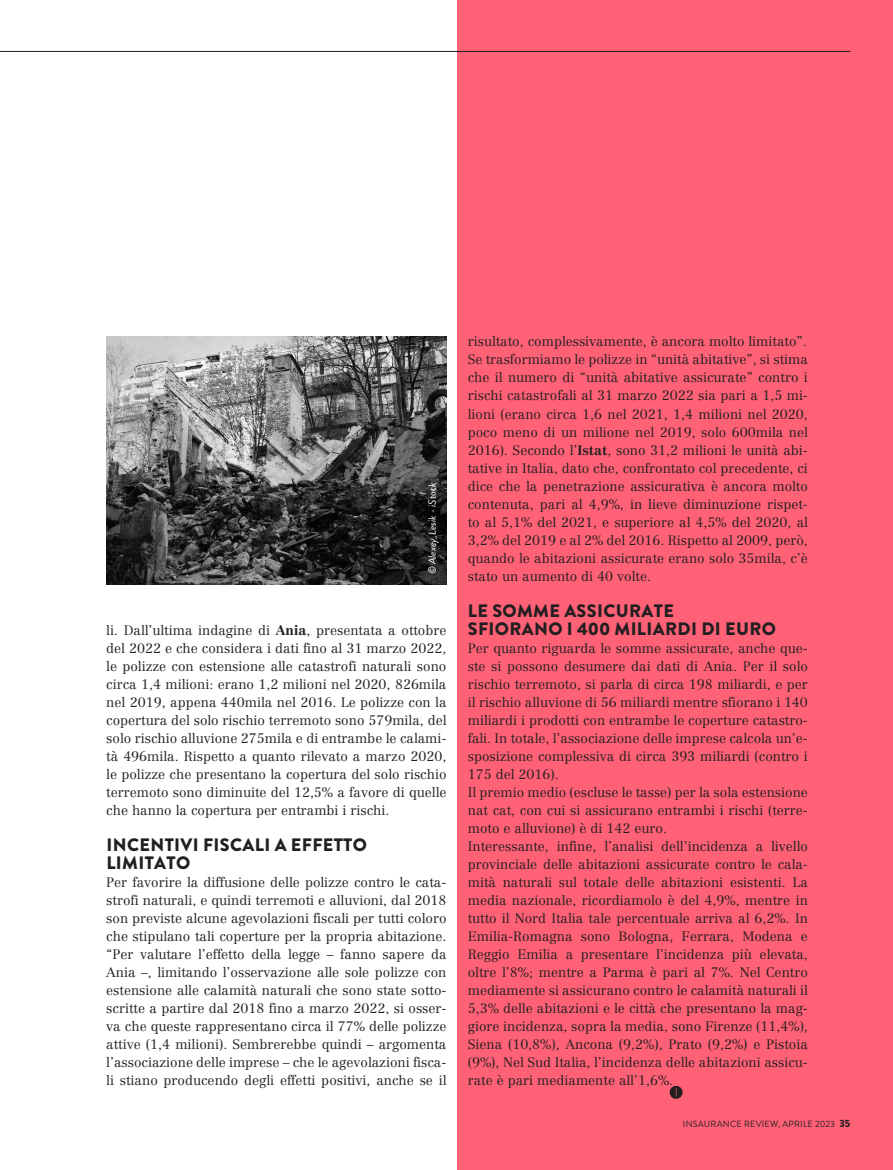
<style>
.page{position:relative;width:893px;height:1170px;background:#fff}
.page>*{position:absolute;margin:0;border:0;box-sizing:border-box;transform-origin:0 0}
.t1{font:900 18px/18px "Brandon Grotesque";letter-spacing:.02em;color:#231f20}
.t2{font:300 13.5px/18px "Centennial LT Std";color:#231f20;text-align:justify}
.t3{font:italic 10.5px "Brandon Grotesque";color:#fff}
.t4{font:9px "Brandon Grotesque";letter-spacing:.02em;color:#231f20}
.s1{font-weight:700}
.s2{font-weight:900;font-size:10.5px}
</style>
<div class="page">
<div style="left:457px;top:0;width:436px;height:1169px;background:#ff6176"></div>
<hr style="left:0;top:51px;width:850px;height:1px;background:#231f20">
<svg style="left:670px;top:1086px;width:12px;height:12px"></svg>
<img style="left:106px;top:336px;width:340px;height:249px">
<p class="t3" style="left:425px;top:574px;width:93px;rotate:-90deg">© Alexey_Lesik - iStock</p>
<p class="t2" style="left:106px;top:621px;width:342px">li. Dall’ultima indagine di <span class="s1">Ania</span>, presentata a ottobre del 2022 e che considera i dati fino al 31 marzo 2022, le polizze con estensione alle catastrofi naturali sono circa 1,4 milioni: erano 1,2 milioni nel 2020, 826mila nel 2019, appena 440mila nel 2016. Le polizze con la copertura del solo rischio terremoto sono 579mila, del solo rischio alluvione 275mila e di entrambe le calami&shy;tà 496mila. Rispetto a quanto rilevato a marzo 2020, le polizze che presentano la copertura del solo rischio terremoto sono diminuite del 12,5% a favore di quelle che hanno la copertura per entrambi i rischi.</p>
<p class="t1" style="left:106px;top:835px;width:262px">INCENTIVI FISCALI A EFFETTO<br>LIMITATO</p>
<p class="t2" style="left:106px;top:873px;width:342px">Per favorire la diffusione delle polizze contro le cata&shy;strofi naturali, e quindi terremoti e alluvioni, dal 2018 son previste alcune agevolazioni fiscali per tutti coloro che stipulano tali coperture per la propria abitazione. “Per valutare l’effetto della legge – fanno sapere da Ania –, limitando l’osservazione alle sole polizze con estensione alle calamità naturali che sono state sotto&shy;scritte a partire dal 2018 fino a marzo 2022, si osser&shy;va che queste rappresentano circa il 77% delle polizze attive (1,4 milioni). Sembrerebbe quindi – argomenta l’associazione delle imprese – che le agevolazioni fisca&shy;li stiano producendo degli effetti positivi, anche se il</p>
<p class="t2" style="left:468px;top:333px;width:340px">risultato, complessivamente, è ancora molto limitato”.</p>
<p class="t2" style="left:468px;top:351px;width:342px">Se trasformiamo le polizze in “unità abitative”, si stima che il numero di “unità abitative assicurate” contro i rischi catastrofali al 31 marzo 2022 sia pari a 1,5 mi&shy;lioni (erano circa 1,6 nel 2021, 1,4 milioni nel 2020, poco meno di un milione nel 2019, solo 600mila nel 2016). Secondo l’<span class="s1">Istat</span>, sono 31,2 milioni le unità abi&shy;tative in Italia, dato che, confrontato col precedente, ci dice che la penetrazione assicurativa è ancora molto contenuta, pari al 4,9%, in lieve diminuzione rispet&shy;to al 5,1% del 2021, e superiore al 4,5% del 2020, al 3,2% del 2019 e al 2% del 2016. Rispetto al 2009, però, quando le abitazioni assicurate erano solo 35mila, c’è stato un aumento di 40 volte.</p>
<p class="t1" style="left:468px;top:601px;width:208px">LE SOMME ASSICURATE</p>
<p class="t1" style="left:468px;top:619px;width:310px">SFIORANO I 400 MILIARDI DI EURO</p>
<p class="t2" style="left:468px;top:639px;width:342px">Per quanto riguarda le somme assicurate, anche que&shy;ste si possono desumere dai dati di Ania. Per il solo rischio terremoto, si parla di circa 198 miliardi, e per il rischio alluvione di 56 miliardi mentre sfiorano i 140 miliardi i prodotti con entrambe le coperture catastro&shy;fali. In totale, l’associazione delle imprese calcola un’e&shy;sposizione complessiva di circa 393 miliardi (contro i 175 del 2016).</p>
<p class="t2" style="left:468px;top:783px;width:342px">Il premio medio (escluse le tasse) per la sola estensione nat cat, con cui si assicurano entrambi i rischi (terre&shy;moto e alluvione) è di 142 euro.</p>
<p class="t2" style="left:468px;top:837px;width:342px">Interessante, infine, l’analisi dell’incidenza a livello provinciale delle abitazioni assicurate contro le cala&shy;mità naturali sul totale delle abitazioni esistenti. La media nazionale, ricordiamolo è del 4,9%, mentre in tutto il Nord Italia tale percentuale arriva al 6,2%. In Emilia-Romagna sono Bologna, Ferrara, Modena e Reggio Emilia a presentare l’incidenza più elevata, oltre l’8%; mentre a Parma è pari al 7%. Nel Centro mediamente si assicurano contro le calamità naturali il 5,3% delle abitazioni e le città che presentano la mag&shy;giore incidenza, sopra la media, sono Firenze (11,4%), Siena (10,8%), Ancona (9,2%), Prato (9,2%) e Pistoia (9%), Nel Sud Italia, l’incidenza delle abitazioni assicu&shy;rate è pari mediamente all’1,6%.</p>
<p class="t4" style="left:683px;top:1117px;width:169px">INSAURANCE REVIEW, APRILE 2023 <span class="s2">35</span></p>
<p class="t4" style="left:687px;top:1117px;width:147px">INSURANCE REVIEW, APRILE 2023</p>
</div>
